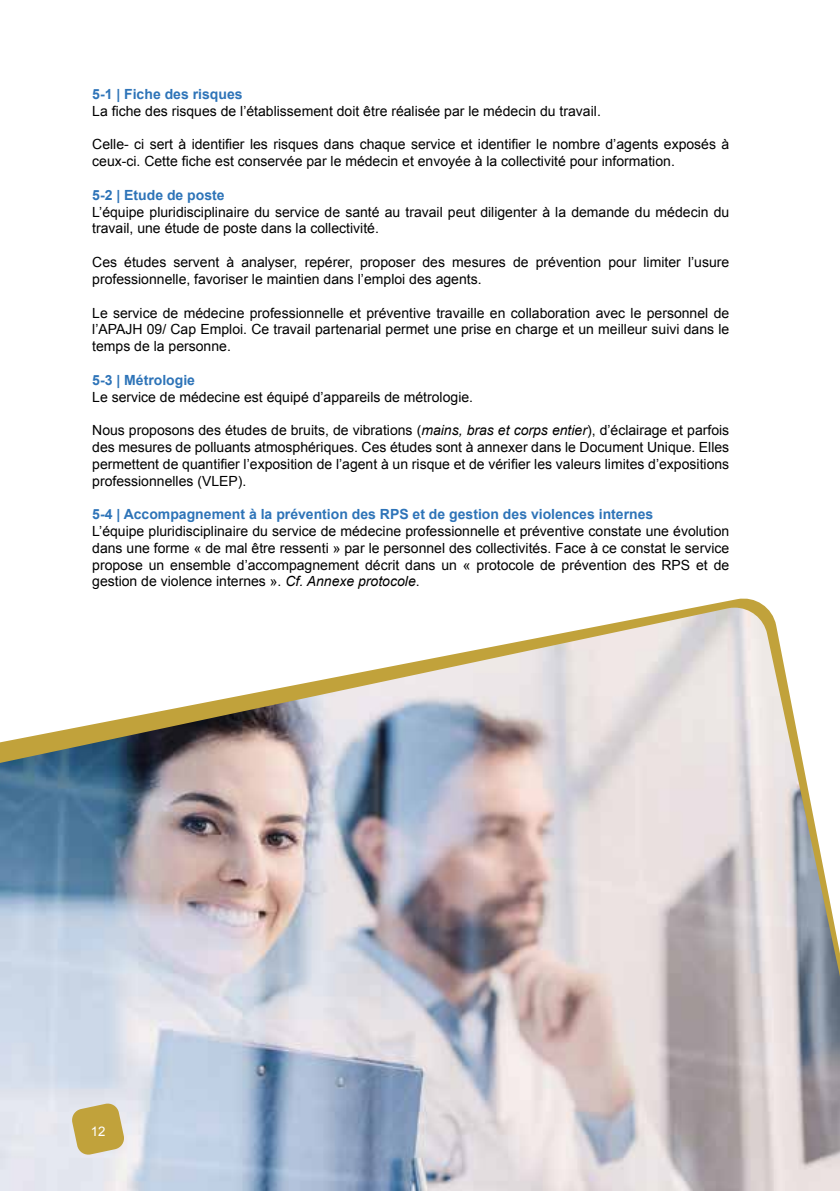
<style>
.page{position:relative;width:840px;height:1191px;background:#fff}
.page>*{position:absolute;margin:0;border:0;box-sizing:border-box;transform-origin:0 0}
.t1{font:14px/16.8px "Arial";color:#000}
.t2{font:700 14px "Arial";color:#2e74b8}
.t3{font:13.2px "Arial";color:#fff}
.s1{font-style:italic}
</style>
<div class="page">
<img style="left:0;top:607px;width:839px;height:584px">
<svg style="left:71px;top:1102px;width:54px;height:53px;background:#cab46b"></svg>
<p class="t2" style="left:92px;top:85px;width:152px">5-1 | Fiche des risques</p>
<p class="t1" style="left:92px;top:103px;width:510px">La fiche des risques de l’établissement doit être réalisée par le médecin du travail.</p>
<p class="t1" style="left:92px;top:136px;width:638px">Celle- ci sert à identifier les risques dans chaque service et identifier le nombre d’agents exposés à ceux-ci. Cette fiche est conservée par le médecin et envoyée à la collectivité pour information.</p>
<p class="t2" style="left:92px;top:186px;width:134px">5-2 | Etude de poste</p>
<p class="t1" style="left:92px;top:203px;width:638px">L’équipe pluridisciplinaire du service de santé au travail peut diligenter à la demande du médecin du travail, une étude de poste dans la collectivité.</p>
<p class="t1" style="left:92px;top:254px;width:638px">Ces études servent à analyser, repérer, proposer des mesures de prévention pour limiter l’usure professionnelle, favoriser le maintien dans l’emploi des agents.</p>
<p class="t1" style="left:92px;top:304px;width:638px;text-align:justify">Le service de médecine professionnelle et préventive travaille en collaboration avec le personnel de l’APAJH 09/ Cap Emploi. Ce travail partenarial permet une prise en charge et un meilleur suivi dans le temps de la personne.</p>
<p class="t2" style="left:92px;top:370px;width:104px">5-3 | Métrologie</p>
<p class="t1" style="left:92px;top:388px;width:382px">Le service de médecine est équipé d’appareils de métrologie.</p>
<p class="t1" style="left:92px;top:422px;width:638px;text-align:justify">Nous proposons des études de bruits, de vibrations (<span class="s1">mains, bras et corps entier</span>), d’éclairage et parfois des mesures de polluants atmosphériques. Ces études sont à annexer dans le Document Unique. Elles permettent de quantifier l’exposition de l’agent à un risque et de vérifier les valeurs limites d’expositions professionnelles (VLEP).</p>
<p class="t2" style="left:92px;top:505px;width:562px">5-4 | Accompagnement à la prévention des RPS et de gestion des violences internes</p>
<p class="t1" style="left:92px;top:523px;width:638px;text-align:justify">L’équipe pluridisciplinaire du service de médecine professionnelle et préventive constate une évolution dans une forme « de mal être ressenti » par le personnel des collectivités. Face à ce constat le service propose un ensemble d’accompagnement décrit dans un « protocole de prévention des RPS et de gestion de violence internes ». <span class="s1">Cf. Annexe protocole</span>.</p>
<p class="t3" style="left:91px;top:1122px;width:16px">12</p>
</div>
